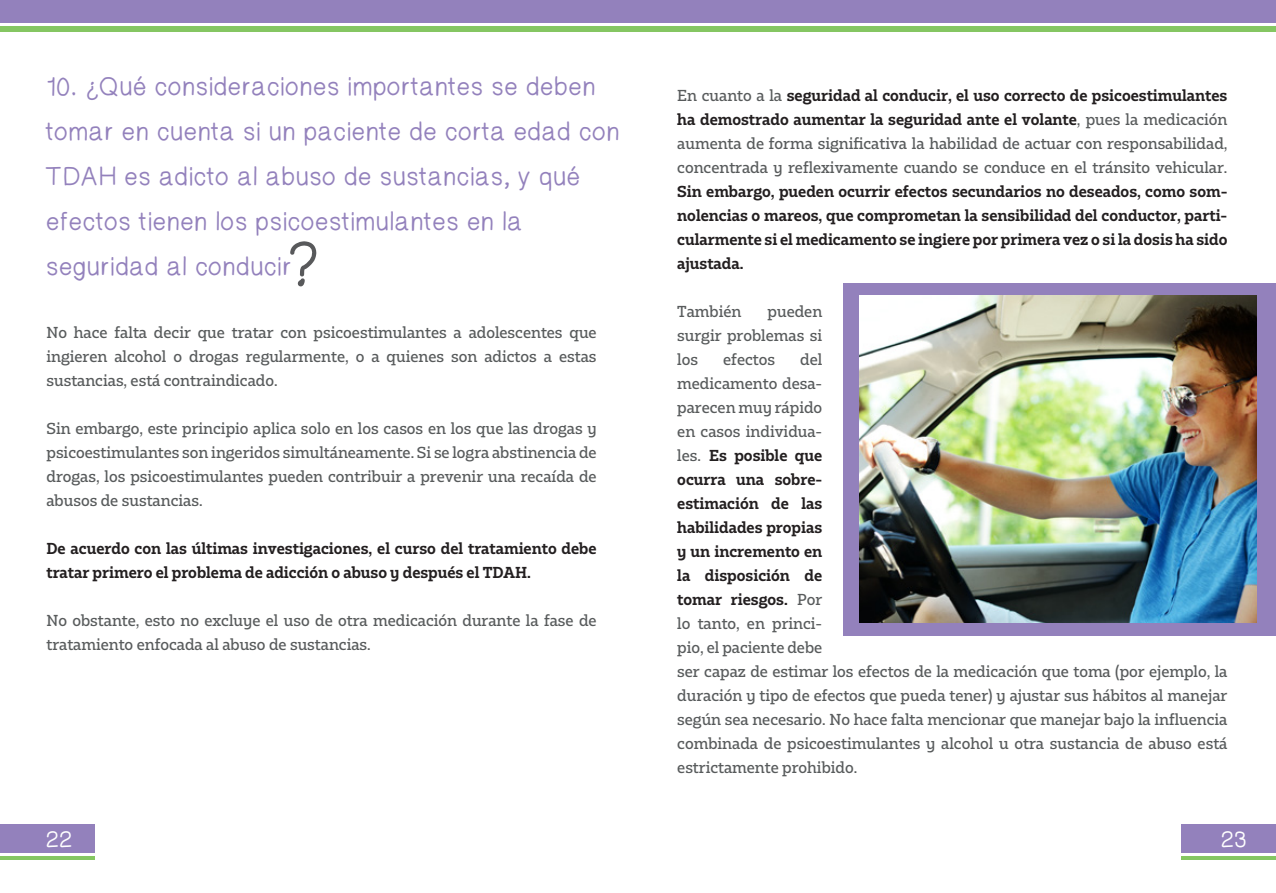
<style>
.page{position:relative;width:1276px;height:893px;background:#fff}
.page>*{position:absolute;margin:0;border:0;box-sizing:border-box;transform-origin:0 0}
.t1{font:25.65px/44.8px "Helveti Hand";color:#9381bc}
.t2{font:23.4px "Helveti Hand";color:#fff}
.t3{font:500 15px/24px "Bw Glenn Slab";color:#585b5c;text-align:justify}
.t4{font:700 15px/24px "Bw Glenn Slab";color:#231f20;text-align:justify}
.s1{font-weight:700;color:#231f20}
</style>
<div class="page">
<svg style="left:290px;top:241px;width:26px;height:46px"></svg>
<div style="left:0;top:0;width:1276px;height:22px;background:#9381bc"></div>
<div style="left:0;top:26px;width:1276px;height:6px;background:#85c662"></div>
<div style="left:0;top:824px;width:95px;height:29px;background:#9381bc"></div>
<hr style="left:0;top:856px;width:95px;height:3px;background:#85c662">
<div style="left:1181px;top:824px;width:95px;height:29px;background:#9381bc"></div>
<hr style="left:1181px;top:856px;width:95px;height:3px;background:#85c662">
<div style="left:843px;top:283px;width:433px;height:352px;background:#9381bc"></div>
<img style="left:859px;top:296px;width:397px;height:326px">
<h1 class="t1" style="left:46px;top:65px;width:575px">10. ¿Qué consideraciones importantes se deben tomar en cuenta si un paciente de corta edad con TDAH es adicto al abuso de sustancias, y qué efectos tienen los psicoestimulantes en la seguridad al conducir</h1>
<p class="t3" style="left:46px;top:320px;width:551px">No hace falta decir que tratar con psicoestimulantes a adolescentes que ingieren alcohol o drogas regularmente, o a quienes son adictos a estas sustancias, está contraindicado.</p>
<p class="t3" style="left:46px;top:416px;width:551px">Sin embargo, este principio aplica solo en los casos en los que las drogas y psicoestimulantes son ingeridos simultáneamente. Si se logra abstinencia de drogas, los psicoestimulantes pueden contribuir a prevenir una recaída de abusos de sustancias.</p>
<p class="t4" style="left:46px;top:536px;width:551px">De acuerdo con las últimas investigaciones, el curso del tratamiento debe tratar primero el problema de adicción o abuso y después el TDAH.</p>
<p class="t3" style="left:46px;top:608px;width:552px">No obstante, esto no excluye el uso de otra medicación durante la fase de tratamiento enfocada al abuso de sustancias.</p>
<p class="t3" style="left:677px;top:83px;width:551px">En cuanto a la <span class="s1">seguridad al conducir, el uso correcto de psicoestimulantes ha demostrado aumentar la seguridad ante el volante</span>, pues la medicación aumenta de forma significativa la habilidad de actuar con responsabilidad, concentrada y reflexivamente cuando se conduce en el tránsito vehicular.</p>
<p class="t4" style="left:677px;top:179px;width:551px">Sin embargo, pueden ocurrir efectos secundarios no deseados, como som&shy;nolencias o mareos, que comprometan la sensibilidad del conductor, parti&shy;cularmente si el medicamento se ingiere por primera vez o si la dosis ha sido ajustada.</p>
<p class="t3" style="left:677px;top:299px;width:66px">También</p>
<p class="t3" style="left:677px;top:299px;width:146px;text-indent:90px">pueden surgir problemas si los</p>
<p class="t3" style="left:723px;top:347px;width:53px">efectos</p>
<p class="t3" style="left:677px;top:347px;width:552px;text-align:left;text-indent:123px">del<br>medicamento desa-<br>parecen muy rápido<br>en casos individua-<br>les. <span class="s1">Es posible que<br>ocurra una sobre-<br>estimación de las<br>habilidades propias<br>y un incremento en<br>la disposición de<br>tomar riesgos.</span> Por<br>lo tanto, en princi-<br>pio, el paciente debe<br>ser capaz de estimar los efectos de la medicación que toma (por ejemplo, la duración y tipo de efectos que pueda tener) y ajustar sus hábitos al manejar según sea necesario. No hace falta mencionar que manejar bajo la influencia combinada de psicoestimulantes y alcohol u otra sustancia de abuso está estrictamente prohibido.</p>
<h2 class="t2" style="left:46px;top:825px;width:28px">22</h2>
<h2 class="t2" style="left:1221px;top:825px;width:28px">23</h2>
</div>
